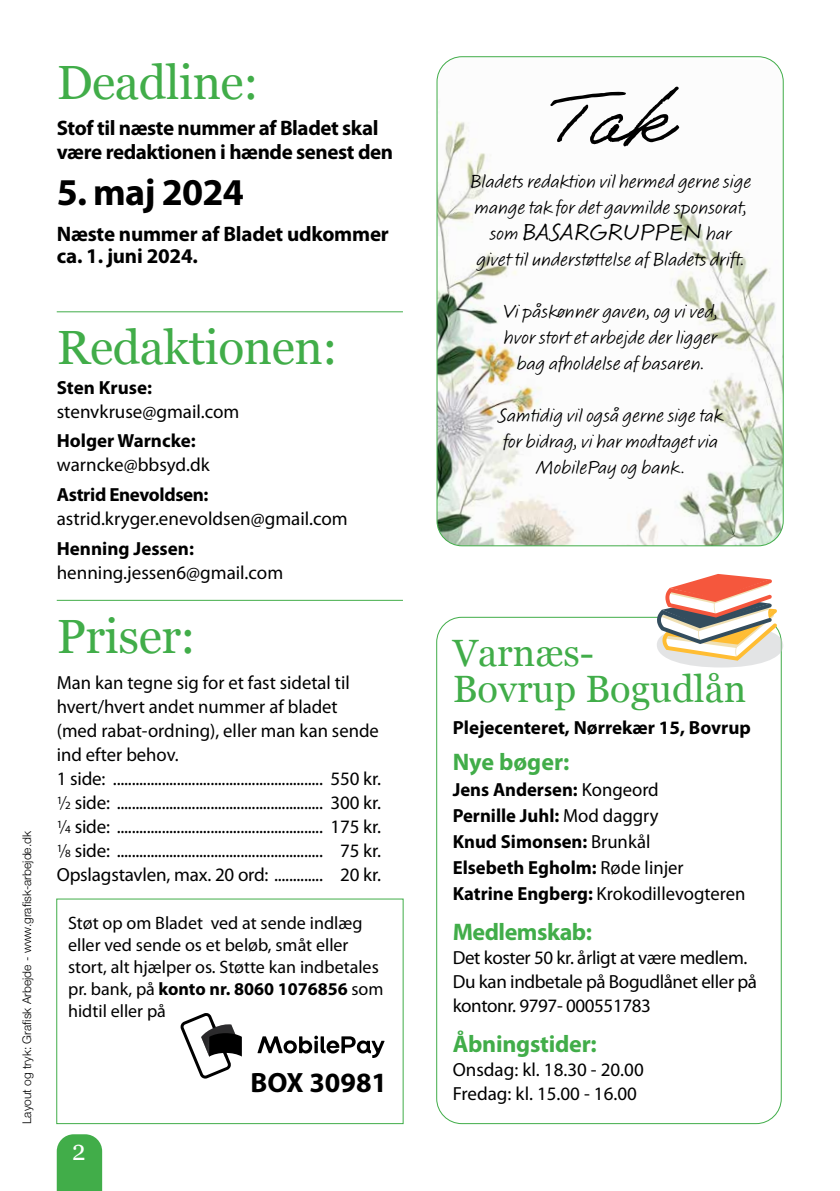
<style>
.page{position:relative;width:840px;height:1191px;background:#fff}
.page>*{position:absolute;margin:0;border:0;box-sizing:border-box;transform-origin:0 0}
.t1{font:73.4px "Adobe Handwriting Ernie";color:#000}
.t2{font:48px "Georgia";letter-spacing:-.01em;color:#41ad49}
.t3{font:38px/36px "Georgia";color:#41ad49}
.t4{font:700 38px "Myriad Pro";letter-spacing:-.02em;color:#000}
.t5{font:700 28px "Myriad Pro";color:#000}
.t6{font:700 24px "Myriad Pro";letter-spacing:-.01em;color:#41ad49}
.t7{font:24px "Calliope MVB";color:#000}
.t8{font:24px "Georgia";color:#fff}
.t9{font:700 21px/24px "Myriad Pro";letter-spacing:-.02em;color:#000}
.t10{font:19.4px/26px "Calliope MVB";color:#000;text-align:center}
.t11{font:19px/24px "Myriad Pro";color:#000}
.t12{font:700 19px/26px "Myriad Pro";color:#000}
.t13{font:19px/24px "Myriad Pro";letter-spacing:-.02em;color:#000}
.t14{font:700 19px "Myriad Pro";letter-spacing:-.02em;color:#000}
.t15{font:18px/22px "Myriad Pro";color:#000}
.t16{font:300 12px "Helvetica Neue LT Std";color:#000}
.s1{font-weight:300;color:#fff}
.s2{font-size:11px;color:#fff}
.s3{font-weight:700}
.s4{font-size:19.4px}
.s5{font-weight:400}
</style>
<div class="page">
<img style="left:438px;top:58px;width:344px;height:488px">
<div style="left:57px;top:1134px;width:45px;height:57px;background:#41ad49"></div>
<hr style="left:57px;top:311px;width:346px;height:1px;background:#41ad49">
<hr style="left:57px;top:600px;width:346px;height:1px;background:#41ad49">
<div style="left:56px;top:898px;width:347px;height:226px;border:1px solid #41ad49"></div>
<svg style="left:180px;top:1013px;width:62px;height:65px"></svg>
<svg style="left:257px;top:1035px;width:127px;height:23px"></svg>
<svg style="left:654px;top:574px;width:128px;height:93px"></svg>
<h2 class="t2" style="left:57px;top:55px;width:203px">Deadline:</h2>
<p class="t9" style="left:57px;top:116px;width:337px">Stof til næste nummer af Bladet skal være redaktionen i hænde senest den</p>
<h3 class="t4" style="left:57px;top:171px;width:188px">5. maj 2024</h3>
<p class="t9" style="left:57px;top:223px;width:333px;line-height:22px">Næste nummer af Bladet udkommer ca. 1. juni 2024.</p>
<p class="t16" style="left:20px;top:1124px;width:295px;rotate:-90deg">Layout og tryk: Grafisk Arbejde - www.grafisk-arbejde.dk</p>
<h2 class="t2" style="left:57px;top:320px;width:282px">Redaktionen:</h2>
<p class="t12" style="left:57px;top:374px;width:97px">Sten Kruse:</p>
<p class="t11" style="left:57px;top:399px;width:184px">stenvkruse@gmail.com</p>
<p class="t12" style="left:57px;top:428px;width:140px">Holger Warncke:</p>
<p class="t11" style="left:57px;top:453px;width:154px">warncke@bbsyd.dk</p>
<p class="t14" style="left:57px;top:484px;width:153px">Astrid Enevoldsen:</p>
<p class="t11" style="left:57px;top:507px;width:292px">astrid.kryger.enevoldsen@gmail.com</p>
<p class="t12" style="left:57px;top:535px;width:139px">Henning Jessen:</p>
<p class="t11" style="left:57px;top:560px;width:228px">henning.jessen6@gmail.com</p>
<h2 class="t2" style="left:57px;top:609px;width:140px">Priser:</h2>
<p class="t11" style="left:57px;top:671px;width:326px">Man kan tegne sig for et fast sidetal til hvert/hvert andet nummer af bladet (med rabat-ordning), eller man kan sende ind efter behov.<br>1 side: ........................................................ 550 kr.<br><sup>1</sup><span class="s1">/</span><span class="s2">2</span> side: ....................................................... 300 kr.<br><sup>1</sup><span class="s1">/</span><span class="s2">4</span> side: ....................................................... 175 kr.<br><sup>1</sup><span class="s1">/</span><span class="s2">8</span> side: ....................................................... 75 kr.<br>Opslagstavlen, max. 20 ord: ............. 20 kr.</p>
<p class="t15" style="left:68px;top:912px;width:316px">Støt op om Bladet ved at sende indlæg eller ved sende os et beløb, småt eller stort, alt hjælper os. Støtte kan indbetales pr. bank, på <span class="s3">konto nr. 8060 1076856</span> som hidtil eller på</p>
<p class="t8" style="left:72px;top:1138px;width:15px">2</p>
<h3 class="t5" style="left:250px;top:1067px;width:138px">BOX 30981</h3>
<h1 class="t1" style="left:552px;top:75px;width:116px">Ta k</h1>
<p class="t10" style="left:470px;top:169px;width:282px;text-align:left">Bladets redaktion vil hermed gerne sige mange tak for det gavmilde sponsorat,</p>
<p class="t7" style="left:489px;top:218px;width:243px"><span class="s4">som</span> BASARGRUPPEN <span class="s4">har</span></p>
<p class="t10" style="left:476px;top:247px;width:269px">givet til understøttelse af Bladets drift.</p>
<p class="t10" style="left:503px;top:299px;width:216px">Vi påskønner gaven, og vi ved, hvor stort et arbejde der ligger bag afholdelse af basaren.</p>
<p class="t10" style="left:498px;top:403px;width:225px">Samtidig vil også gerne sige tak for bidrag, vi har modtaget via<br>MobilePay og bank.</p>
<h3 class="t3" style="left:452px;top:635px;width:295px">Varnæs-<br>Bovrup Bogudlån</h3>
<p class="t12" style="left:452px;top:715px;width:299px">Plejecenteret, Nørrekær 15, Bovrup</p>
<p class="t6" style="left:452px;top:748px;width:118px">Nye bøger:</p>
<p class="t12" style="left:452px;top:777px;width:294px">Jens Andersen: <span class="s5">Kongeord<br></span>Pernille Juhl: <span class="s5">Mod daggry<br></span>Knud Simonsen: <span class="s5">Brunkål<br></span>Elsebeth Egholm: <span class="s5">Røde linjer<br></span>Katrine Engberg: <span class="s5">Krokodillevogteren</span></p>
<p class="t6" style="left:452px;top:918px;width:141px">Medlemskab:</p>
<p class="t13" style="left:452px;top:946px;width:306px">Det koster 50 kr. årligt at være medlem.<br>Du kan indbetale på Bogudlånet eller på kontonr. 9797- 000551783</p>
<p class="t6" style="left:452px;top:1030px;width:145px">Åbningstider:</p>
<p class="t11" style="left:452px;top:1058px;width:192px">Onsdag: kl. 18.30 - 20.00<br>Fredag: kl. 15.00 - 16.00</p>
</div>
